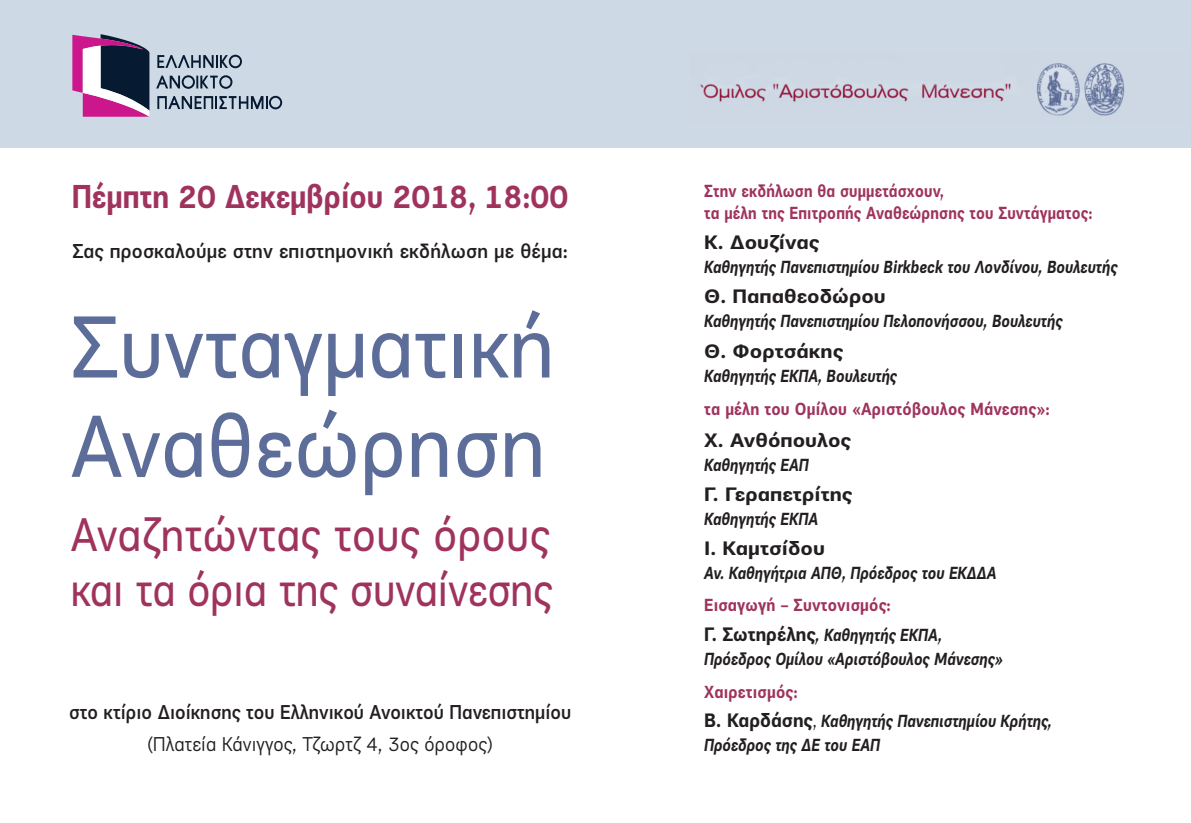
<style>
.page{position:relative;width:1191px;height:823px;background:#fff}
.page>*{position:absolute;margin:0;border:0;box-sizing:border-box;transform-origin:0 0}
.t1{font:90.2px/99.2px "PF Encore Sans Pro";color:#5d6d99;scale:.93 1}
.t2{font:48.4px/54.8px "PF Encore Sans Pro";letter-spacing:-.005em;color:#9f335d;scale:.9 1}
.t3{font:700 34px "PF Encore Sans Pro";color:#9f335d;scale:.84 1}
.t4{font:500 20.6px "PF Encore Sans Pro";color:#231f20;scale:.89 1}
.t5{font:500 20.6px "PF Encore Sans Pro";color:#231f20;scale:.92 1}
.t6{font:20.6px "PF Encore Sans Pro";letter-spacing:.01em;color:#231f20;scale:.91 1}
.ΟΝΟΜΑ{font:700 20px "PF Encore Sans Pro";color:#231f20}
.ΙΔΙΟΤ{font:italic 700 18px/24px "PF Encore Sans Pro";color:#231f20;scale:.81 1}
.ΙΔΙΟΤ-2{font:700 18px "PF Encore Sans Pro";letter-spacing:.01em;color:#9f335d;scale:.81 1}
.ΙΔΙΟΤ-3{font:700 18px "PF Encore Sans Pro";letter-spacing:.01em;color:#9f335d;scale:.85 1}
.ΟΝΟΜΑ-2{font:italic 700 18px "PF Encore Sans Pro";color:#231f20;scale:.81 1}
.s1{font-style:normal;font-size:20px}
.s2{font-weight:400;font-style:normal;font-size:20px}
</style>
<div class="page">
<div style="left:0;top:0;width:1191px;height:147px;background:#cdd9e5"></div>
<svg style="left:72px;top:34px;width:77px;height:83px;background:#875d89"></svg>
<svg style="left:157px;top:55px;width:85px;height:13px"></svg>
<svg style="left:157px;top:95px;width:125px;height:14px"></svg>
<svg style="left:156px;top:75px;width:77px;height:14px"></svg>
<img style="left:700px;top:63px;width:425px;height:53px">
<p class="t3" style="left:72px;top:175px;width:593px">Πέμπτη 20 Δεκεμβρίου 2018, 18:00</p>
<p class="t5" style="left:72px;top:239px;width:540px">Σας προσκαλούμε στην επιστημονική εκδήλωση με θέμα:</p>
<p class="t1" style="left:71px;top:298px;width:521px">Συνταγματική<br>Αναθεώρηση</p>
<p class="t2" style="left:71px;top:507px;width:537px">Αναζητώντας τους όρους και τα όρια της συναίνεσης</p>
<p class="t4" style="left:69px;top:699px;width:565px">στο κτίριο Διοίκησης του Ελληνικού Ανοικτού Πανεπιστημίου</p>
<p class="t6" style="left:147px;top:731px;width:381px">(Πλατεία Κάνιγγος, Τζωρτζ 4, 3ος όροφος)</p>
<p class="ΙΔΙΟΤ-2" style="left:704px;top:180px;width:298px">Στην εκδήλωση θα συμμετάσχουν,</p>
<p class="ΙΔΙΟΤ-2" style="left:704px;top:202px;width:481px">τα μέλη της Επιτροπής Αναθεώρησης του Συντάγματος:</p>
<p class="ΟΝΟΜΑ" style="left:704px;top:230px;width:116px">Κ. Δουζίνας</p>
<p class="ΙΔΙΟΤ" style="left:704px;top:255px;width:512px">Καθηγητής Πανεπιστημίου Birkbeck του Λονδίνου, Βουλευτής</p>
<p class="ΟΝΟΜΑ" style="left:704px;top:283px;width:183px">Θ. Παπαθεοδώρου</p>
<p class="ΙΔΙΟΤ" style="left:704px;top:309px;width:444px">Καθηγητής Πανεπιστημίου Πελοπονήσσου, Βουλευτής</p>
<p class="ΟΝΟΜΑ" style="left:704px;top:339px;width:140px">Θ. Φορτσάκης</p>
<p class="ΙΔΙΟΤ" style="left:704px;top:364px;width:240px">Καθηγητής ΕΚΠΑ, Βουλευτής</p>
<p class="ΙΔΙΟΤ-3" style="left:704px;top:397px;width:408px">τα μέλη του Ομίλου «Αριστόβουλος Μάνεσης»:</p>
<p class="ΟΝΟΜΑ" style="left:704px;top:428px;width:148px">Χ. Ανθόπουλος</p>
<p class="ΟΝΟΜΑ-2" style="left:704px;top:454px;width:131px">Καθηγητής ΕΑΠ</p>
<p class="ΟΝΟΜΑ" style="left:704px;top:481px;width:150px">Γ. Γεραπετρίτης</p>
<p class="ΙΔΙΟΤ" style="left:704px;top:507px;width:142px">Καθηγητής ΕΚΠΑ</p>
<p class="ΟΝΟΜΑ" style="left:704px;top:535px;width:122px">Ι. Καμτσίδου</p>
<p class="ΙΔΙΟΤ" style="left:704px;top:560px;width:363px">Αν. Καθηγήτρια ΑΠΘ, Πρόεδρος του ΕΚΔΔΑ</p>
<p class="ΙΔΙΟΤ-3" style="left:704px;top:593px;width:221px">Εισαγωγή – Συντονισμός:</p>
<p class="ΙΔΙΟΤ" style="left:704px;top:622px;width:370px"><span class="s1">Γ. Σωτηρέλης</span>, Καθηγητής ΕΚΠΑ,<br>Πρόεδρος Ομίλου «Αριστόβουλος Μάνεσης»</p>
<p class="ΙΔΙΟΤ-3" style="left:704px;top:680px;width:112px">Χαιρετισμός:</p>
<p class="ΙΔΙΟΤ" style="left:704px;top:709px;width:431px"><span class="s1">Β. Καρδάσης</span><span class="s2">,</span> Καθηγητής Πανεπιστημίου Κρήτης,<br>Πρόεδρος της ΔΕ του ΕΑΠ</p>
</div>
